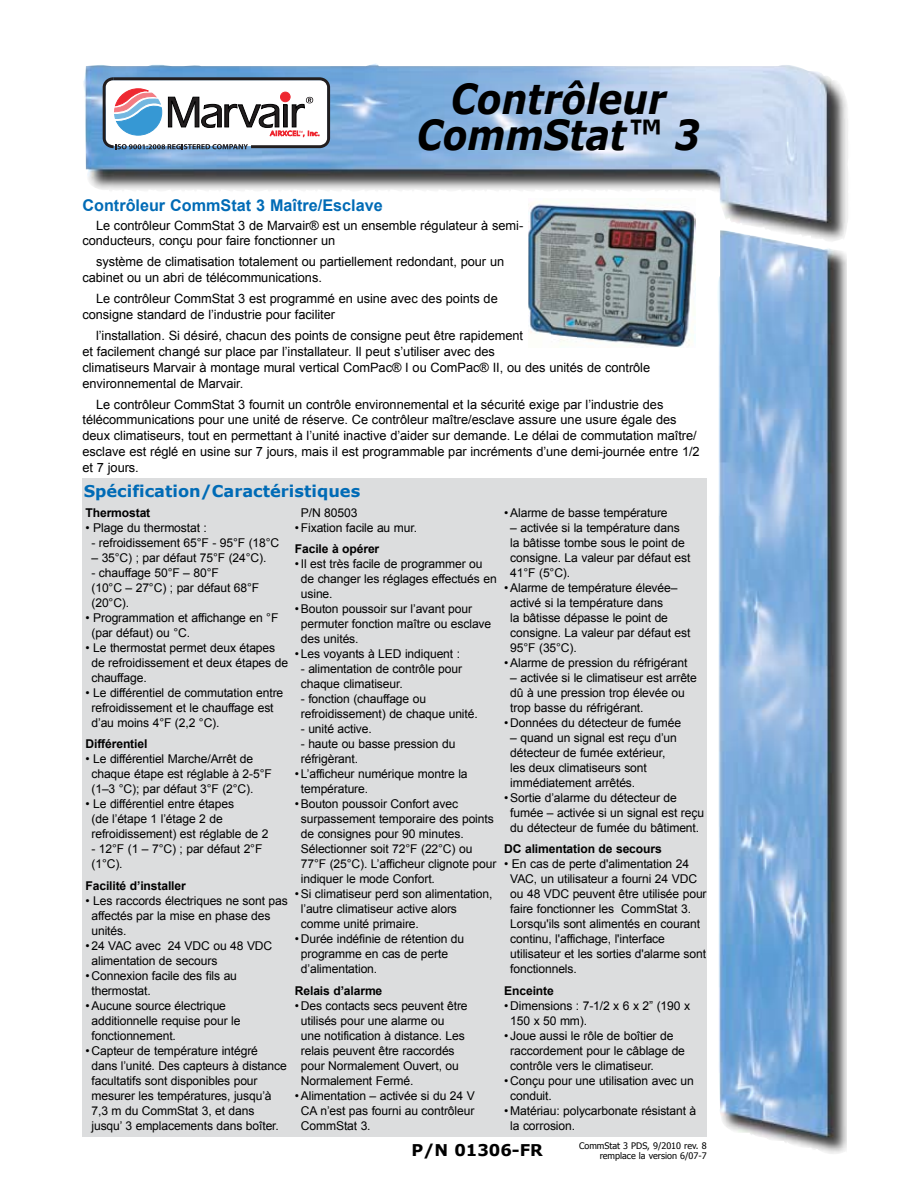
<style>
.page{position:relative;width:918px;height:1188px;background:#fff}
.page>*{position:absolute;margin:0;border:0;box-sizing:border-box;transform-origin:0 0}
.t1{font:italic 700 41.4px/36px "Verdana";color:#000;text-align:center;scale:.87 1}
.t2{font:700 16.2px "Arial";color:#006bb6}
.t3{font:700 16.2px "Verdana";color:#006bb6}
.t4{font:700 16.2px "Verdana";color:#000}
.t5{font:12.9px/15.8px "Arial";letter-spacing:-.005em;color:#000}
.t6{font:12.15px/15px "Arial";letter-spacing:-.01em;color:#000}
.t7{font:700 12.15px "Arial";letter-spacing:-.01em;color:#000}
.t8{font:9px/10.8px "Tahoma";color:#000;text-align:right}
</style>
<div class="page">
<img style="left:229px;top:63px;width:619px;height:167px">
<img style="left:718px;top:230px;width:129px;height:924px">
<div style="left:81px;top:196px;width:626px;height:282px;background:#fff"></div>
<div style="left:82px;top:479px;width:625px;height:658px;background:#dcddde"></div>
<svg style="left:103px;top:77px;width:227px;height:72px"></svg>
<img style="left:529px;top:202px;width:167px;height:145px">
<h1 class="t1" style="left:417px;top:80px;width:327px">Contrôleur<br>CommStat™ 3</h1>
<h2 class="t2" style="left:82px;top:195px;width:302px">Contrôleur CommStat 3 Maître/Esclave</h2>
<p class="t5" style="left:82px;top:217px;width:442px;text-indent:14px">Le contrôleur CommStat 3 de Marvair® est un ensemble régulateur à semi&shy;conducteurs, conçu pour faire fonctionner un</p>
<p class="t5" style="left:82px;top:254px;width:423px;text-indent:14px">système de climatisation totalement ou partiellement redondant, pour un cabinet ou un abri de télécommunications.</p>
<p class="t5" style="left:82px;top:291px;width:417px;text-indent:14px">Le contrôleur CommStat 3 est programmé en usine avec des points de consigne standard de l’industrie pour faciliter</p>
<p class="t5" style="left:82px;top:328px;width:569px;text-indent:14px">l’installation. Si désiré, chacun des points de consigne peut être rapidement<br>et facilement changé sur place par l’installateur. Il peut s’utiliser avec des<br>climatiseurs Marvair à montage mural vertical ComPac® I ou ComPac® II, ou des unités de contrôle environnemental de Marvair.</p>
<p class="t5" style="left:82px;top:396px;width:619px;text-indent:14px">Le contrôleur CommStat 3 fournit un contrôle environnemental et la sécurité exige par l’industrie des télécommunications pour une unité de réserve. Ce contrôleur maître/esclave assure une usure égale des deux climatiseurs, tout en permettant à l’unité inactive d’aider sur demande. Le délai de commutation maître/ esclave est réglé en usine sur 7 jours, mais il est programmable par incréments d’une demi-journée entre 1/2 et 7 jours.</p>
<h2 class="t3" style="left:84px;top:481px;width:278px">Spécification/Caractéristiques</h2>
<p class="t6" style="left:301px;top:505px;width:58px">P/N 80503</p>
<p class="t6" style="left:295px;top:520px;width:124px">• Fixation facile au mur.</p>
<p class="t7" style="left:295px;top:541px;width:86px">Facile à opérer</p>
<p class="t6" style="left:301px;top:557px;width:197px;text-indent:-6px">• Il est très facile de programmer ou de changer les réglages effectués en usine.</p>
<p class="t6" style="left:301px;top:602px;width:192px;text-indent:-6px">• Bouton poussoir sur l’avant pour permuter fonction maître ou esclave des unités.</p>
<p class="t6" style="left:295px;top:647px;width:167px">• Les voyants à LED indiquent :</p>
<p class="t6" style="left:301px;top:662px;width:163px">- alimentation de contrôle pour chaque climatiseur.</p>
<p class="t6" style="left:301px;top:692px;width:178px">- fonction (chauffage ou refroidissement) de chaque unité.</p>
<p class="t6" style="left:301px;top:722px;width:73px">- unité active.</p>
<p class="t6" style="left:301px;top:737px;width:156px">- haute ou basse pression du réfrigèrant.</p>
<p class="t6" style="left:301px;top:767px;width:168px;text-indent:-6px">• L’afficheur numérique montre la température.</p>
<p class="t6" style="left:301px;top:797px;width:197px;text-indent:-6px">• Bouton poussoir Confort avec surpassement temporaire des points de consignes pour 90 minutes.<br>Sélectionner soit 72°F (22°C) ou<br>77°F (25°C). L’afficheur clignote pour indiquer le mode Confort.</p>
<p class="t6" style="left:301px;top:887px;width:193px;text-indent:-6px">• Si climatiseur perd son alimentation, l’autre climatiseur active alors comme unité primaire.</p>
<p class="t6" style="left:301px;top:932px;width:165px;text-indent:-6px">• Durée indéfinie de rétention du programme en cas de perte d’alimentation.</p>
<p class="t7" style="left:295px;top:983px;width:89px">Relais d’alarme</p>
<p class="t6" style="left:301px;top:998px;width:168px;text-indent:-6px">• Des contacts secs peuvent être utilisés pour une alarme ou<br>une notification à distance. Les relais peuvent être raccordés pour Normalement Ouvert, ou<br>Normalement Fermé.</p>
<p class="t6" style="left:301px;top:1088px;width:175px;text-align:justify;text-indent:-6px">• Alimentation – activée si du 24 V CA n’est pas fourni au contrôleur CommStat 3.</p>
<p class="t7" style="left:85px;top:504px;width:66px">Thermostat</p>
<p class="t6" style="left:85px;top:520px;width:123px">• Plage du thermostat :</p>
<p class="t6" style="left:91px;top:535px;width:189px">- refroidissement 65°F - 95°F (18°C</p>
<p class="t6" style="left:91px;top:550px;width:176px">– 35°C) ; par défaut 75°F (24°C).</p>
<p class="t6" style="left:91px;top:565px;width:169px">- chauffage 50°F – 80°F<br>(10°C – 27°C) ; par défaut 68°F (20°C).</p>
<p class="t6" style="left:91px;top:610px;width:188px;text-indent:-6px">• Programmation et affichange en °F (par défaut) ou °C.</p>
<p class="t6" style="left:91px;top:640px;width:198px;text-indent:-6px">• Le thermostat permet deux étapes de refroidissement et deux étapes de chauffage.</p>
<p class="t6" style="left:91px;top:685px;width:193px;text-indent:-6px">• Le différentiel de commutation entre refroidissement et le chauffage est d’au moins 4°F (2,2 °C).</p>
<p class="t7" style="left:85px;top:736px;width:63px">Différentiel</p>
<p class="t6" style="left:91px;top:752px;width:182px;text-indent:-6px">• Le différentiel Marche/Arrêt de chaque étape est réglable à 2-5°F (1–3 °C); par défaut 3°F (2°C).</p>
<p class="t6" style="left:91px;top:797px;width:179px;text-indent:-6px">• Le différentiel entre étapes<br>(de l’étape 1 l’étage 2 de refroidissement) est réglable de 2</p>
<p class="t6" style="left:91px;top:842px;width:172px">- 12°F (1 – 7°C) ; par défaut 2°F (1°C).</p>
<p class="t7" style="left:85px;top:878px;width:102px">Facilité d’installer</p>
<p class="t6" style="left:91px;top:893px;width:198px;text-indent:-6px">• Les raccords électriques ne sont pas affectés par la mise en phase des unités.</p>
<p class="t6" style="left:91px;top:938px;width:182px;text-indent:-6px">• 24 VAC avec 24 VDC ou 48 VDC alimentation de secours</p>
<p class="t6" style="left:91px;top:968px;width:147px;text-indent:-6px">• Connexion facile des fils au thermostat.</p>
<p class="t6" style="left:91px;top:998px;width:151px;text-indent:-6px">• Aucune source électrique additionnelle requise pour le fonctionnement.</p>
<p class="t6" style="left:91px;top:1043px;width:197px;text-indent:-6px">• Capteur de température intégré dans l’unité. Des capteurs à distance facultatifs sont disponibles pour mesurer les températures, jusqu’à 7,3 m du CommStat 3, et dans jusqu’ 3 emplacements dans boîter.</p>
<p class="t6" style="left:504px;top:505px;width:165px">•Alarme de basse température</p>
<p class="t6" style="left:510px;top:520px;width:182px">– activée si la température dans la bâtisse tombe sous le point de consigne. La valeur par défaut est<br>41°F (5°C).</p>
<p class="t6" style="left:510px;top:580px;width:182px;text-indent:-6px">•Alarme de température élevée– activé si la température dans<br>la bâtisse dépasse le point de consigne. La valeur par défaut est<br>95°F (35°C).</p>
<p class="t6" style="left:504px;top:655px;width:185px">•Alarme de pression du réfrigérant</p>
<p class="t6" style="left:510px;top:670px;width:188px">– activée si le climatiseur est arrête dû à une pression trop élevée ou trop basse du réfrigérant.</p>
<p class="t6" style="left:504px;top:715px;width:178px">• Données du détecteur de fumée</p>
<p class="t6" style="left:510px;top:730px;width:168px">– quand un signal est reçu d’un détecteur de fumée extérieur, les deux climatiseurs sont immédiatement arrêtés.</p>
<p class="t6" style="left:510px;top:790px;width:195px;text-indent:-6px">•Sortie d’alarme du détecteur de fumée – activée si un signal est reçu du détecteur de fumée du bâtiment.</p>
<p class="t7" style="left:504px;top:841px;width:159px">DC alimentation de secours</p>
<p class="t6" style="left:510px;top:857px;width:198px;text-indent:-6px">• En cas de perte d'alimentation 24<br>VAC, un utilisateur a fourni 24 VDC ou 48 VDC peuvent être utilisée pour faire fonctionner les CommStat 3.<br>Lorsqu'ils sont alimentés en courant continu, l'affichage, l'interface utilisateur et les sorties d'alarme sont fonctionnels.</p>
<p class="t7" style="left:504px;top:983px;width:51px">Enceinte</p>
<p class="t6" style="left:510px;top:998px;width:181px;text-indent:-6px">• Dimensions : 7-1/2 x 6 x 2” (190 x<br>150 x 50 mm).</p>
<p class="t6" style="left:510px;top:1028px;width:176px;text-indent:-6px">• Joue aussi le rôle de boîtier de raccordement pour le câblage de contrôle vers le climatiseur.</p>
<p class="t6" style="left:510px;top:1073px;width:185px;text-indent:-6px">• Conçu pour une utilisation avec un conduit.</p>
<p class="t6" style="left:510px;top:1103px;width:188px;text-indent:-6px">• Matériau: polycarbonate résistant à la corrosion.</p>
<h2 class="t4" style="left:412px;top:1140px;width:133px">P/N 01306-FR</h2>
<p class="t8" style="left:579px;top:1139px;width:129px">CommStat 3 PDS, 9/2010 rev. 8 remplace la version 6/07-7</p>
</div>
